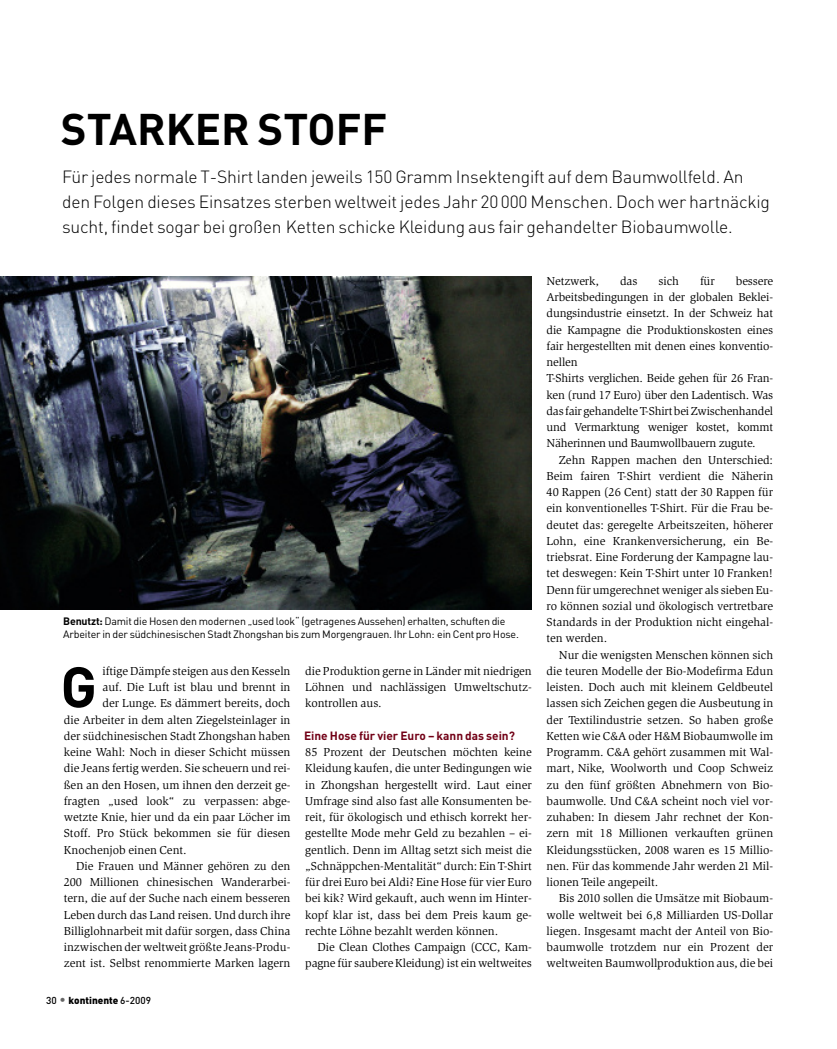
<style>
.page{position:relative;width:837px;height:1049px;background:#fff}
.page>*{position:absolute;margin:0;border:0;box-sizing:border-box;transform-origin:0 0}
.t1{font:700 56.38px "DIN Pro";color:#000}
.t2{font:700 43.75px "DIN Pro";color:#000}
.t3{font:300 17.5px/25px "DIN Pro";letter-spacing:-.01em;color:#000}
.t4{font:11.88px/16.2px "Slimbach Std";color:#000;text-align:justify}
.t5{font:700 11.88px "DIN Pro";color:#720016}
.t6{font:10.62px/13.8px "DIN Pro";letter-spacing:-.015em;color:#000}
.t7{font:900 10px "DIN Pro";color:#000}
.s1{font-weight:700}
.s2{font-weight:500}
.s3{font-weight:500;font-size:12.5px;color:#666}
</style>
<div class="page">
<img style="left:0;top:277px;width:531px;height:332px">
<h2 class="t2" style="left:61px;top:103px;width:328px">STARKER STOFF</h2>
<p class="t3" style="left:62px;top:165px;width:709px">Für jedes normale T-Shirt landen jeweils 150 Gramm Insektengift auf dem Baumwollfeld. An den Folgen dieses Einsatzes sterben weltweit jedes Jahr 20 000 Menschen. Doch wer hartnäckig sucht, findet sogar bei großen Ketten schicke Kleidung aus fair gehandelter Biobaumwolle.</p>
<p class="t6" style="left:63px;top:614px;width:457px"><span class="s1">Benutzt:</span> Damit die Hosen den modernen „used look“ (getragenes Aussehen) erhalten, schuften die<br>Arbeiter in der südchinesischen Stadt Zhongshan bis zum Morgengrauen. Ihr Lohn: ein Cent pro Hose.</p>
<h1 class="t1" style="left:60px;top:654px;width:37px">G</h1>
<p class="t4" style="left:102px;top:664px;width:189px">iftige Dämpfe steigen aus den Kesseln</p>
<p class="t4" style="left:102px;top:680px;width:189px">auf. Die Luft ist blau und brennt in</p>
<p class="t4" style="left:102px;top:696px;width:189px">der Lunge. Es dämmert bereits, doch</p>
<p class="t4" style="left:64px;top:712px;width:228px">die Arbeiter in dem alten Ziegelsteinlager in</p>
<p class="t4" style="left:64px;top:729px;width:228px">der südchinesischen Stadt Zhongshan haben</p>
<p class="t4" style="left:64px;top:745px;width:228px">keine Wahl: Noch in dieser Schicht müssen</p>
<p class="t4" style="left:64px;top:761px;width:228px">die Jeans fertig werden. Sie scheuern und rei-</p>
<p class="t4" style="left:64px;top:777px;width:228px">ßen an den Hosen, um ihnen den derzeit ge-</p>
<p class="t4" style="left:64px;top:794px;width:228px">fragten „used look“ zu verpassen: abge-</p>
<p class="t4" style="left:64px;top:810px;width:228px">wetzte Knie, hier und da ein paar Löcher im</p>
<p class="t4" style="left:64px;top:826px;width:228px">Stoff. Pro Stück bekommen sie für diesen</p>
<p class="t4" style="left:64px;top:842px;width:124px">Knochenjob einen Cent.</p>
<p class="t4" style="left:76px;top:859px;width:216px">Die Frauen und Männer gehören zu den</p>
<p class="t4" style="left:64px;top:875px;width:228px">200 Millionen chinesischen Wanderarbei-</p>
<p class="t4" style="left:64px;top:891px;width:228px">tern, die auf der Suche nach einem besseren</p>
<p class="t4" style="left:64px;top:907px;width:228px">Leben durch das Land reisen. Und durch ihre</p>
<p class="t4" style="left:64px;top:924px;width:228px">Billiglohnarbeit mit dafür sorgen, dass China</p>
<p class="t4" style="left:64px;top:940px;width:228px">inzwischen der weltweit größte Jeans-Produ-</p>
<p class="t4" style="left:64px;top:956px;width:228px">zent ist. Selbst renommierte Marken lagern</p>
<p class="t7" style="left:46px;top:994px;width:106px"><span class="s2">30</span> <span class="s3">•</span> kontinente <span class="s2">6-2009</span></p>
<p class="t4" style="left:305px;top:664px;width:228px">die Produktion gerne in Länder mit niedrigen Löhnen und nachlässigen Umweltschutz&shy;kontrollen aus.</p>
<p class="t5" style="left:304px;top:729px;width:212px">Eine Hose für vier Euro – kann das sein?</p>
<p class="t4" style="left:305px;top:745px;width:228px">85 Prozent der Deutschen möchten keine Kleidung kaufen, die unter Bedingungen wie in Zhongshan hergestellt wird. Laut einer Umfrage sind also fast alle Konsumenten be&shy;reit, für ökologisch und ethisch korrekt her&shy;gestellte Mode mehr Geld zu bezahlen – ei&shy;gentlich. Denn im Alltag setzt sich meist die „Schnäppchen-Mentalität“ durch: EinT-Shirt für drei Euro bei Aldi? Eine Hose für vier Euro bei kik? Wird gekauft, auch wenn im Hinter&shy;kopf klar ist, dass bei dem Preis kaum ge&shy;rechte Löhne bezahlt werden können.</p>
<p class="t4" style="left:305px;top:940px;width:228px;text-align:right">Die Clean Clothes Campaign (CCC, Kam&shy;pagne für saubere Kleidung) ist ein weltweites</p>
<p class="t4" style="left:546px;top:274px;width:54px">Netzwerk,</p>
<p class="t4" style="left:620px;top:274px;width:19px">das</p>
<p class="t4" style="left:658px;top:274px;width:22px">sich</p>
<p class="t4" style="left:699px;top:274px;width:16px">für</p>
<p class="t4" style="left:546px;top:274px;width:228px;text-align:left;text-indent:189px">bessere Arbeitsbedingungen in der globalen Beklei&shy;dungsindustrie einsetzt. In der Schweiz hat die Kampagne die Produktionskosten eines fair hergestellten mit denen eines konventio&shy;nellen<br>T-Shirts verglichen. Beide gehen für 26 Fran&shy;ken (rund 17 Euro) über den Ladentisch. Was das fair gehandelteT-ShirtbeiZwischenhandel und Vermarktung weniger kostet, kommt Näherinnen und Baumwollbauern zugute.</p>
<p class="t4" style="left:546px;top:452px;width:228px;text-indent:12px">Zehn Rappen machen den Unterschied:<br>Beim fairen T-Shirt verdient die Näherin 40 Rappen (26 Cent) statt der 30 Rappen für ein konventionelles T-Shirt. Für die Frau be&shy;deutet das: geregelte Arbeitszeiten, höherer Lohn, eine Krankenversicherung, ein Be&shy;triebsrat. Eine Forderung der Kampagne lau&shy;tet deswegen: Kein T-Shirt unter 10 Franken!<br>Denn für umgerechnetweniger als sieben Eu&shy;ro können sozial und ökologisch vertretbare Standards in der Produktion nicht eingehal&shy;ten werden.</p>
<p class="t4" style="left:546px;top:647px;width:228px;text-indent:12px">Nur die wenigsten Menschen können sich die teuren Modelle der Bio-Modefirma Edun leisten. Doch auch mit kleinem Geldbeutel lassen sich Zeichen gegen die Ausbeutung in der Textilindustrie setzen. So haben große Ketten wie C&amp;A oder H&amp;M Biobaumwolle im Programm. C&amp;A gehört zusammen mit Wal&shy;mart, Nike, Woolworth und Coop Schweiz zu den fünf größten Abnehmern von Bio&shy;baumwolle. Und C&amp;A scheint noch viel vor&shy;zuhaben: In diesem Jahr rechnet der Kon&shy;zern mit 18 Millionen verkauften grünen Kleidungsstücken, 2008 waren es 15 Millio&shy;nen. Für das kommende Jahr werden 21 Mil&shy;lionen Teile angepeilt.</p>
<p class="t4" style="left:546px;top:891px;width:228px;text-indent:12px">Bis 2010 sollen die Umsätze mit Biobaum&shy;wolle weltweit bei 6,8 Milliarden US-Dollar liegen. Insgesamt macht der Anteil von Bio&shy;baumwolle trotzdem nur ein Prozent der weltweiten Baumwollproduktion aus, die bei</p>
</div>
